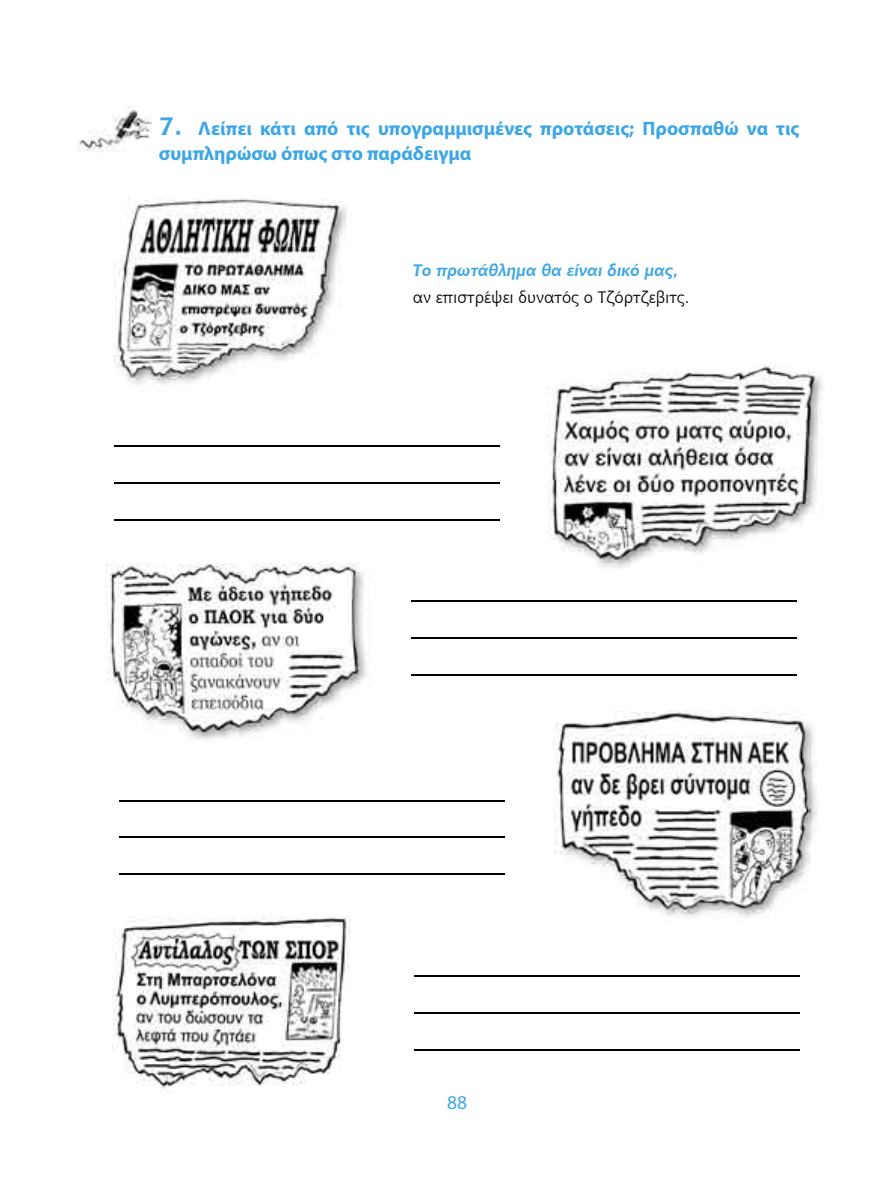
<style>
.page{position:relative;width:893px;height:1191px;background:#fff}
.page>*{position:absolute;margin:0;border:0;box-sizing:border-box;transform-origin:0 0}
.t1{font:700 19.5px/25.5px "Myriad Pro";color:#3ca6e6}
.t2{font:19.5px "Myriad Pro";color:#3ca6e6}
.t3{font:16.5px "Chianti BT";color:#000}
.t4{font:italic 700 16.5px "Chianti BT";color:#3ca6e6}
.s1{font-family:"Chianti BT";font-size:25.5px}
</style>
<div class="page">
<img style="left:107px;top:563px;width:256px;height:177px">
<img style="left:113px;top:917px;width:238px;height:175px">
<img style="left:114px;top:198px;width:231px;height:187px">
<img style="left:597px;top:376px;width:226px;height:192px">
<img style="left:547px;top:364px;width:270px;height:199px">
<img style="left:553px;top:726px;width:264px;height:191px">
<img style="left:554px;top:711px;width:256px;height:202px">
<hr style="left:114px;top:519px;width:386px;height:1px;background:#000">
<img style="left:78px;top:106px;width:73px;height:46px">
<hr style="left:114px;top:482px;width:386px;height:2px;background:#000">
<hr style="left:114px;top:445px;width:386px;height:2px;background:#000">
<hr style="left:414px;top:1049px;width:386px;height:1px;background:#000">
<hr style="left:414px;top:1012px;width:386px;height:1px;background:#000">
<hr style="left:414px;top:975px;width:386px;height:2px;background:#000">
<hr style="left:119px;top:873px;width:386px;height:2px;background:#000">
<hr style="left:119px;top:836px;width:386px;height:2px;background:#000">
<hr style="left:119px;top:800px;width:386px;height:1px;background:#000">
<hr style="left:411px;top:674px;width:385px;height:1px;background:#000">
<hr style="left:411px;top:637px;width:385px;height:1px;background:#000">
<hr style="left:411px;top:600px;width:385px;height:2px;background:#000">
<p class="t1" style="left:159px;top:115px;width:642px"><span class="s1">7.</span> Λείπει κάτι από τις υπογραμμισμένες προτάσεις; Προσπαθώ να τις συμπληρώσω όπως στο παράδειγμα</p>
<p class="t4" style="left:413px;top:258px;width:267px">Το πρωτάθλημα θα είναι δικό μας,</p>
<p class="t3" style="left:413px;top:286px;width:278px">αν επιστρέψει δυνατός ο Τζόρτζεβιτς.</p>
<p class="t2" style="left:447px;top:1091px;width:22px">88</p>
</div>
